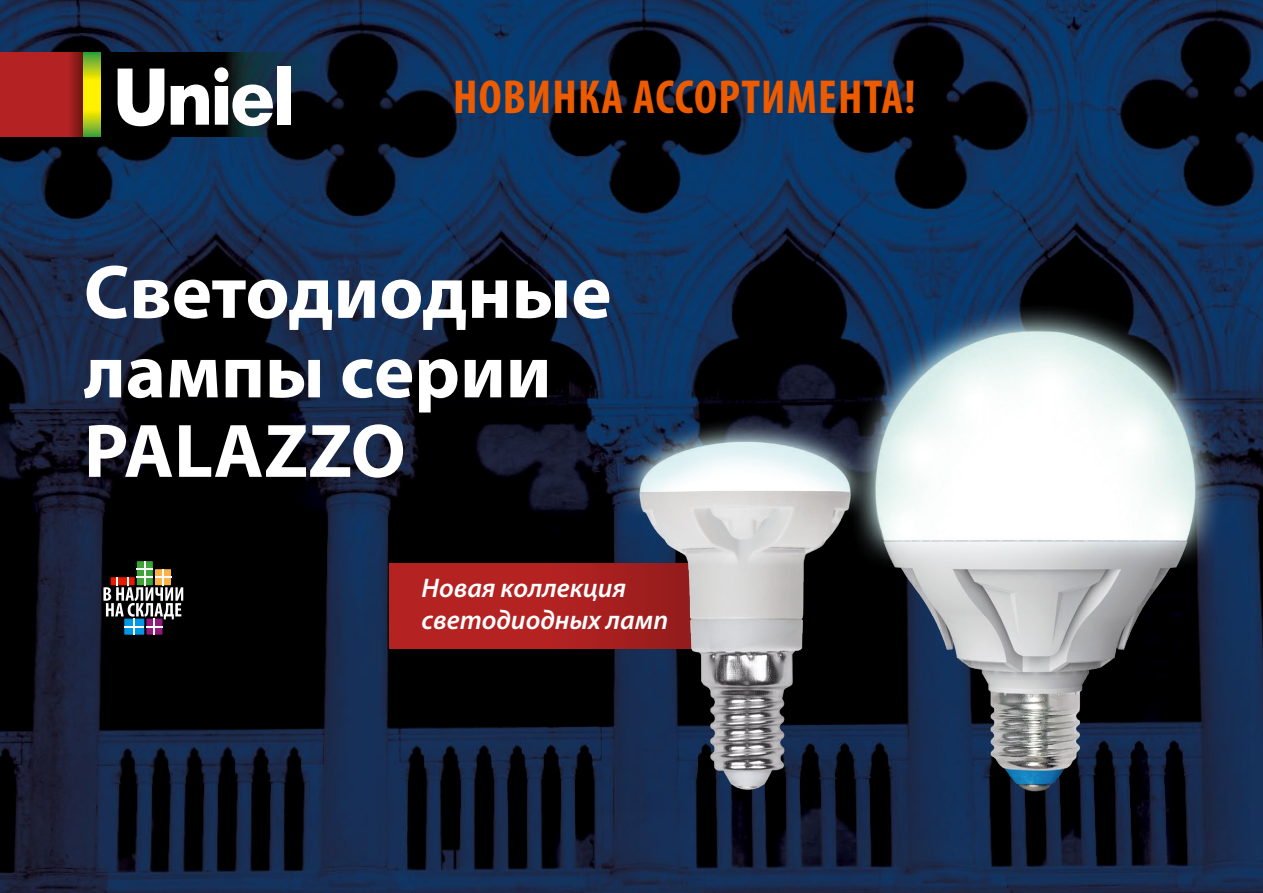
<style>
.page{position:relative;width:1263px;height:893px;background:#fff}
.page>*{position:absolute;margin:0;border:0;box-sizing:border-box;transform-origin:0 0}
.t1{font:700 76.5px/79.5px "Myriad Pro";color:#fff}
.t2{font:700 condensed 48px "Myriad Pro";letter-spacing:.025em;color:#ed5b00}
.t3{font:italic 600 27px/32.4px "Myriad Pro";color:#fff}
</style>
<div class="page">
<img style="left:0;top:0;width:1263px;height:893px">
<div style="left:390px;top:563px;width:372px;height:85px;background:#b42222"></div>
<svg style="left:101px;top:53px;width:340px;height:84px;background:#060f18"></svg>
<svg style="left:118px;top:69px;width:46px;height:57px"></svg>
<svg style="left:171px;top:67px;width:102px;height:59px"></svg>
<div style="left:277px;top:66px;width:13px;height:59px;background:#fff"></div>
<svg style="left:0;top:53px;width:84px;height:84px;background:#ae2221"></svg>
<svg style="left:84px;top:53px;width:17px;height:84px"></svg>
<div style="left:137px;top:561px;width:16px;height:24px;background:#3ca439"></div>
<hr style="left:144px;top:561px;width:2px;height:24px;background:#fff">
<svg style="left:103px;top:568px;width:80px;height:67px"></svg>
<img style="left:592px;top:392px;width:226px;height:420px">
<img style="left:818px;top:245px;width:431px;height:594px">
<h2 class="t2" style="left:453px;top:67px;width:464px">НОВИНКА АССОРТИМЕНТА!</h2>
<h1 class="t1" style="left:84px;top:250px;width:529px">Светодиодные лампы серии<br>PALAZZO</h1>
<p class="t3" style="left:422px;top:571px;width:248px">Новая коллекция светодиодных ламп</p>
</div>
